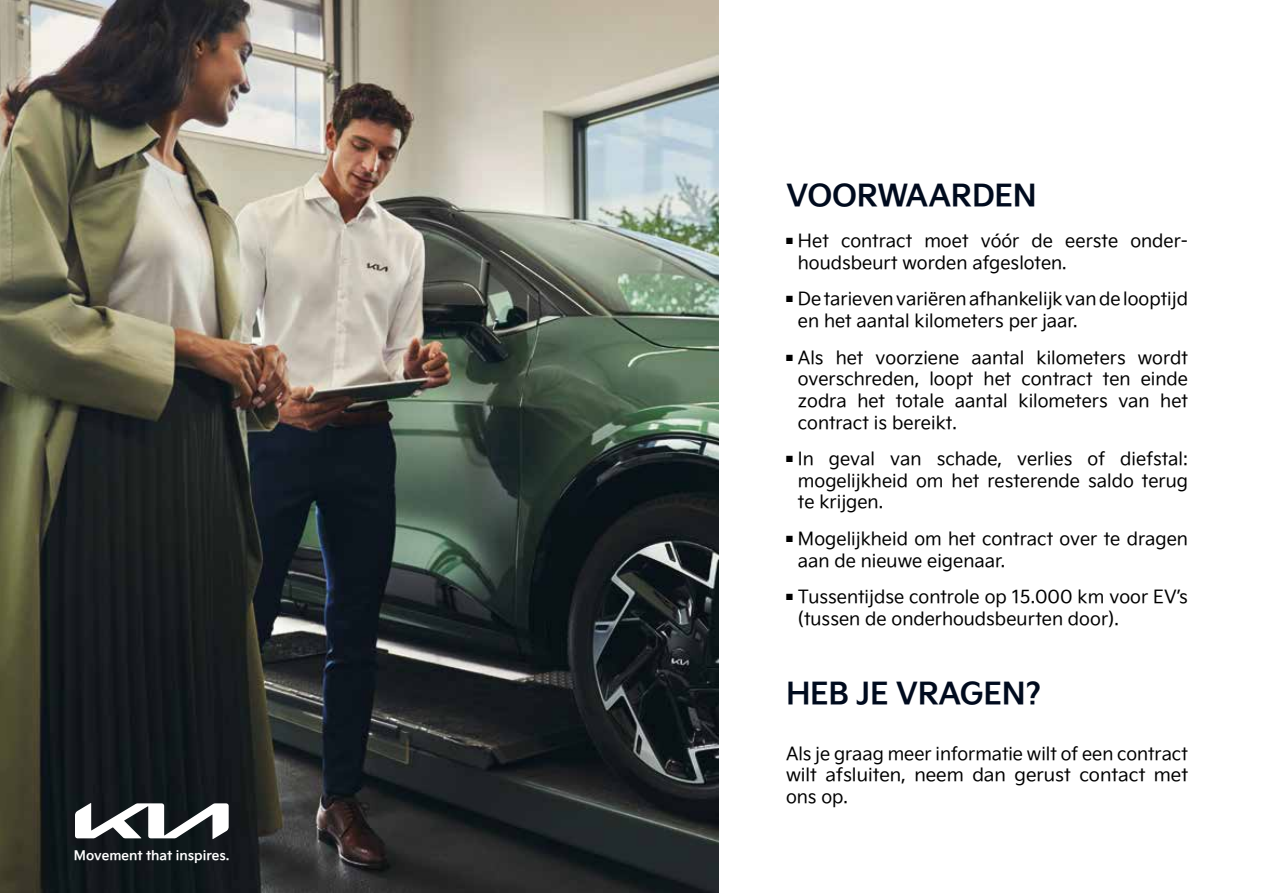
<style>
.page{position:relative;width:1263px;height:893px;background:#fff}
.page>*{position:absolute;margin:0;border:0;box-sizing:border-box;transform-origin:0 0}
.t1{font:700 30px "Kia Signature";letter-spacing:-.01em;color:#000b1e}
.t2{font:18px/21.6px "Kia Signature";color:#000}
.t3{font:700 13.05px "Kia Signature";color:#fff}
</style>
<div class="page">
<img style="left:0;top:0;width:718px;height:893px">
<svg style="left:75px;top:803px;width:154px;height:36px"></svg>
<p class="t3" style="left:74px;top:845px;width:157px">Movement that inspires.</p>
<h1 class="t1" style="left:786px;top:173px;width:252px">VOORWAARDEN</h1>
<p class="t2" style="left:798px;top:229px;width:392px;text-indent:-12px">■ Het contract moet vóór de eerste onder&shy;houdsbeurt worden afgesloten.</p>
<p class="t2" style="left:798px;top:287px;width:392px;text-indent:-12px">■ De tarieven variëren afhankelijk van de looptijd en het aantal kilometers per jaar.</p>
<p class="t2" style="left:798px;top:345px;width:392px;text-align:justify;text-indent:-12px">■ Als het voorziene aantal kilometers wordt overschreden, loopt het contract ten einde zodra het totale aantal kilometers van het contract is bereikt.</p>
<p class="t2" style="left:798px;top:447px;width:392px;text-align:justify;text-indent:-12px">■ In geval van schade, verlies of diefstal: mogelijkheid om het resterende saldo terug te krijgen.</p>
<p class="t2" style="left:798px;top:527px;width:392px;text-indent:-12px">■ Mogelijkheid om het contract over te dragen aan de nieuwe eigenaar.</p>
<p class="t2" style="left:798px;top:585px;width:392px;text-indent:-12px">■ Tussentijdse controle op 15.000 km voor EV’s (tussen de onderhoudsbeurten door).</p>
<h1 class="t1" style="left:786px;top:670px;width:257px">HEB JE VRAGEN?</h1>
<p class="t2" style="left:786px;top:741px;width:403px;text-align:justify">Als je graag meer informatie wilt of een contract wilt afsluiten, neem dan gerust contact met ons op.</p>
</div>
